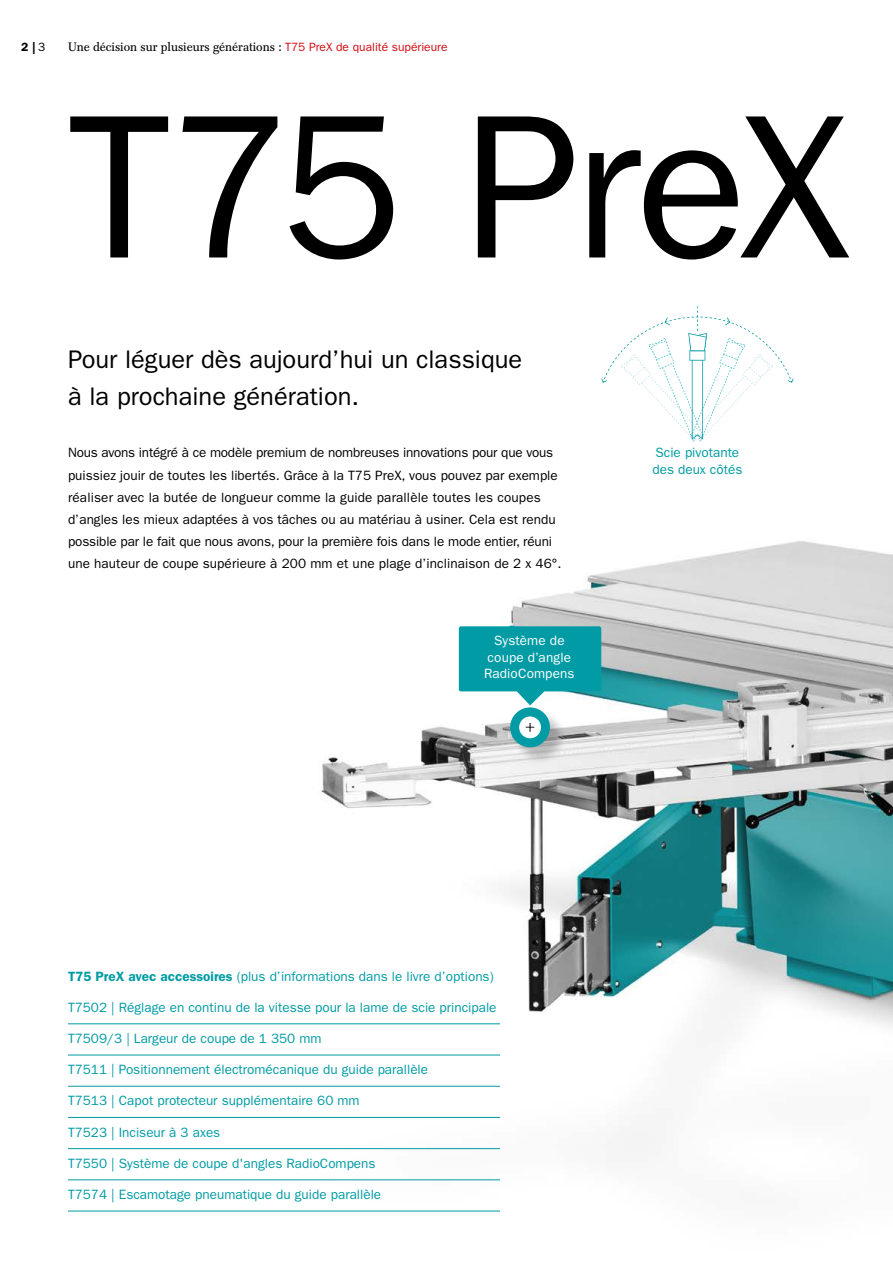
<style>
.page{position:relative;width:893px;height:1263px;background:#fff}
.page>*{position:absolute;margin:0;border:0;box-sizing:border-box;transform-origin:0 0}
.t1{font:205.5px "ITC Franklin Gothic Std";letter-spacing:-.025em;color:#000}
.t2{font:25.5px/36px "ITC Franklin Gothic Std";color:#000}
.t3{font:13.5px/22.2px "ITC Franklin Gothic Std";color:#000}
.t4{font:13.5px/16.2px "ITC Franklin Gothic Std";color:#009ba4}
.t5{font:13.5px/16.2px "ITC Franklin Gothic Std";letter-spacing:.01em;color:#fff;text-align:center}
.t6{font:12px "Franklin Antiqua BQ";color:#000}
.t7{font:600 12px "ITC Franklin Gothic Std";color:#000}
.s1{font-weight:400}
.s2{font-family:"ITC Franklin Gothic Std";color:#d20a11}
.s3{font-weight:600}
</style>
<div class="page">
<img style="left:68px;top:378px;width:825px;height:834px">
<hr style="left:68px;top:1023px;width:432px;height:1px;background:#009ba4">
<hr style="left:68px;top:1055px;width:432px;height:1px;background:#009ba4">
<hr style="left:68px;top:1086px;width:432px;height:1px;background:#009ba4">
<hr style="left:68px;top:1117px;width:432px;height:1px;background:#009ba4">
<hr style="left:68px;top:1148px;width:432px;height:1px;background:#009ba4">
<hr style="left:68px;top:1179px;width:432px;height:1px;background:#009ba4">
<hr style="left:68px;top:1211px;width:432px;height:1px;background:#009ba4">
<svg style="left:601px;top:306px;width:192px;height:136px"></svg>
<svg style="left:459px;top:626px;width:142px;height:79px;background:#26a9b1"></svg>
<div style="left:511px;top:708px;width:56px;height:57px;background:#000;opacity:.15"></div>
<div style="left:513px;top:710px;width:56px;height:56px;background:#000;opacity:.1"></div>
<svg style="left:515px;top:712px;width:30px;height:31px"></svg>
<div style="left:510px;top:707px;width:40px;height:40px;border:9px solid #009ba4;border-radius:50%"></div>
<svg style="left:526px;top:723px;width:8px;height:9px"></svg>
<p class="t7" style="left:21px;top:39px;width:26px">2 | <span class="s1">3</span></p>
<p class="t6" style="left:68px;top:39px;width:381px">Une décision sur plusieurs générations : <span class="s2">T75 PreX de qualité supérieure</span></p>
<h1 class="t1" style="left:68px;top:70px;width:784px">T75 PreX</h1>
<h2 class="t2" style="left:68px;top:342px;width:456px">Pour léguer dès aujourd’hui un classique à la prochaine génération.</h2>
<p class="t3" style="left:68px;top:442px;width:495px">Nous avons intégré à ce modèle premium de nombreuses innovations pour que vous puissiez jouir de toutes les libertés. Grâce à la T75 PreX, vous pouvez par exemple réaliser avec la butée de longueur comme la guide parallèle toutes les coupes d’angles les mieux adaptées à vos tâches ou au matériau à usiner. Cela est rendu possible par le fait que nous avons, pour la première fois dans le mode entier, réuni une hauteur de coupe supérieure à 200 mm et une plage d’inclinaison de 2 x 46°.</p>
<p class="t5" style="left:484px;top:633px;width:92px">Système de coupe d’angle<br>RadioCompens</p>
<p class="t4" style="left:652px;top:445px;width:91px">Scie pivotante des deux côtés</p>
<p class="t4" style="left:68px;top:968px;width:427px"><span class="s3">T75 PreX avec accessoires</span> (plus d’informations dans le livre d’options)</p>
<p class="t4" style="left:68px;top:999px;width:430px">T7502 | Réglage en continu de la vitesse pour la lame de scie principale</p>
<p class="t4" style="left:68px;top:1030px;width:255px">T7509/3 | Largeur de coupe de 1 350 mm</p>
<p class="t4" style="left:68px;top:1062px;width:362px">T7511 | Positionnement électromécanique du guide parallèle</p>
<p class="t4" style="left:68px;top:1093px;width:293px">T7513 | Capot protecteur supplémentaire 60 mm</p>
<p class="t4" style="left:68px;top:1124px;width:154px">T7523 | Inciseur à 3 axes</p>
<p class="t4" style="left:68px;top:1155px;width:309px">T7550 | Système de coupe d'angles RadioCompens</p>
<p class="t4" style="left:68px;top:1186px;width:315px">T7574 | Escamotage pneumatique du guide parallèle</p>
</div>
